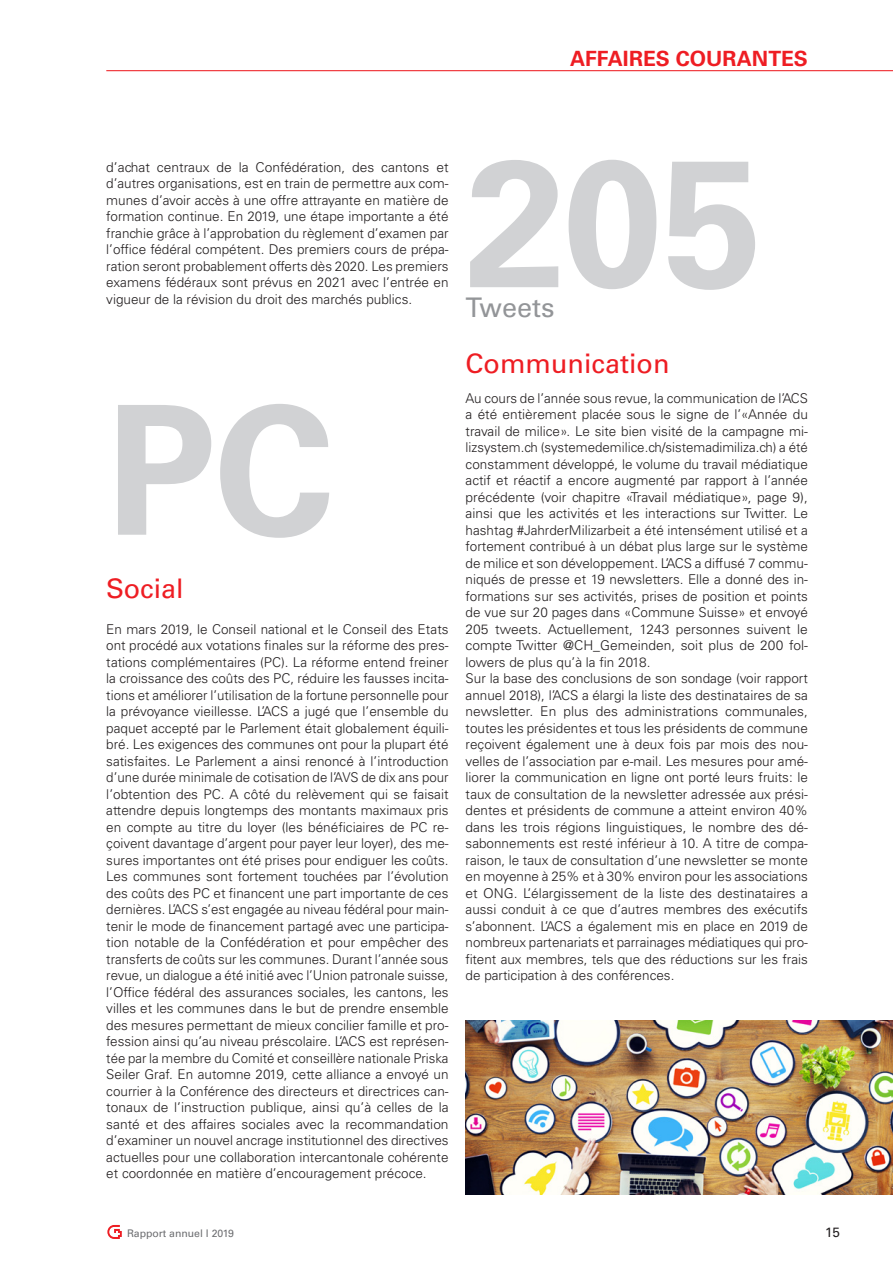
<style>
.page{position:relative;width:893px;height:1263px;background:#fff}
.page>*{position:absolute;margin:0;border:0;box-sizing:border-box;transform-origin:0 0}
.Jahresrückblick_Unte{font:700 180px "Univers LT Std";color:#d1d2d4}
.Titel_18_test{font:27px "Univers LT Std";color:#ee1d23}
.Jahresrückblick_Unte-2{font:27px "Univers LT Std";color:#939598}
.Ressort{font:700 21px "Univers LT Std";color:#ee1d23}
.GS_Lauftext_Block{font:300 13.5px/16.5px "Univers LT Std";color:#231f20;text-align:justify}
.t1{font:13.5px "Univers LT Std";color:#231f20}
.t2{font:10.5px "Univers LT Std";color:#6c6d70}
</style>
<div class="page">
<hr style="left:106px;top:70px;width:787px;height:1px;background:#ee1d23">
<svg style="left:107px;top:1225px;width:15px;height:14px"></svg>
<img style="left:466px;top:1020px;width:427px;height:175px">
<p class="Ressort" style="left:570px;top:46px;width:239px">AFFAIRES COURANTES</p>
<p class="GS_Lauftext_Block" style="left:106px;top:159px;width:344px">d’achat centraux de la Confédération, des cantons et d’autres organisations, est en train de permettre aux com&shy;munes d’avoir accès à une offre attrayante en matière de formation continue. En 2019, une étape importante a été franchie grâce à l’approbation du règlement d’examen par l’office fédéral compétent. Des premiers cours de prépa&shy;ration seront probablement offerts dès 2020. Les premiers examens fédéraux sont prévus en 2021 avec l’entrée en vigueur de la révision du droit des marchés publics.</p>
<p class="Jahresrückblick_Unte" style="left:106px;top:366px;width:229px">PC</p>
<p class="Titel_18_test" style="left:106px;top:572px;width:79px">Social</p>
<p class="GS_Lauftext_Block" style="left:106px;top:621px;width:344px">En mars 2019, le Conseil national et le Conseil des Etats ont procédé aux votations finales sur la réforme des pres&shy;tations complémentaires (PC). La réforme entend freiner la croissance des coûts des PC, réduire les fausses incita&shy;tions et améliorer l’utilisation de la fortune personnelle pour la prévoyance vieillesse. L’ACS a jugé que l’ensemble du paquet accepté par le Parlement était globalement équili&shy;bré. Les exigences des communes ont pour la plupart été satisfaites. Le Parlement a ainsi renoncé à l’introduction d’une durée minimale de cotisation de l’AVS de dix ans pour l’obtention des PC. A côté du relèvement qui se faisait attendre depuis longtemps des montants maximaux pris en compte au titre du loyer (les bénéficiaires de PC re&shy;çoivent davantage d’argent pour payer leur loyer), des me&shy;sures importantes ont été prises pour endiguer les coûts.<br>Les communes sont fortement touchées par l’évolution des coûts des PC et financent une part importante de ces dernières. L’ACS s’est engagée au niveau fédéral pour main&shy;tenir le mode de financement partagé avec une participa&shy;tion notable de la Confédération et pour empêcher des transferts de coûts sur les communes. Durant l’année sous revue, un dialogue a été initié avec l’Union patronale suisse, l’Office fédéral des assurances sociales, les cantons, les villes et les communes dans le but de prendre ensemble des mesures permettant de mieux concilier famille et pro&shy;fession ainsi qu’au niveau préscolaire. L’ACS est représen&shy;tée par la membre du Comité et conseillère nationale Priska Seiler Graf. En automne 2019, cette alliance a envoyé un courrier à la Conférence des directeurs et directrices can&shy;tonaux de l’instruction publique, ainsi qu’à celles de la santé et des affaires sociales avec la recommandation d’examiner un nouvel ancrage institutionnel des directives actuelles pour une collaboration intercantonale cohérente et coordonnée en matière d’encouragement précoce.</p>
<p class="Jahresrückblick_Unte" style="left:466px;top:118px;width:299px">205</p>
<p class="Jahresrückblick_Unte-2" style="left:466px;top:292px;width:90px">Tweets</p>
<p class="Titel_18_test" style="left:466px;top:347px;width:205px">Communication</p>
<p class="GS_Lauftext_Block" style="left:466px;top:390px;width:344px">Au cours de l’année sous revue, la communication de l’ACS a été entièrement placée sous le signe de l’«Année du travail de milice». Le site bien visité de la campagne mi&shy;lizsystem.ch (systemedemilice.ch/sistemadimiliza.ch) a été constamment développé, le volume du travail médiatique actif et réactif a encore augmenté par rapport à l’année précédente (voir chapitre «Travail médiatique», page 9), ainsi que les activités et les interactions sur Twitter. Le hashtag #JahrderMilizarbeit a été intensément utilisé et a fortement contribué à un débat plus large sur le système de milice et son développement. L’ACS a diffusé 7 commu&shy;niqués de presse et 19 newsletters. Elle a donné des in&shy;formations sur ses activités, prises de position et points de vue sur 20 pages dans «Commune Suisse» et envoyé 205 tweets. Actuellement, 1243 personnes suivent le compte Twitter @CH_Gemeinden, soit plus de 200 fol&shy;lowers de plus qu’à la fin 2018.</p>
<p class="GS_Lauftext_Block" style="left:466px;top:670px;width:344px">Sur la base des conclusions de son sondage (voir rapport annuel 2018), l’ACS a élargi la liste des destinataires de sa newsletter. En plus des administrations communales, toutes les présidentes et tous les présidents de commune reçoivent également une à deux fois par mois des nou&shy;velles de l’association par e-mail. Les mesures pour amé&shy;liorer la communication en ligne ont porté leurs fruits: le taux de consultation de la newsletter adressée aux prési&shy;dentes et présidents de commune a atteint environ 40% dans les trois régions linguistiques, le nombre des dé&shy;sabonnements est resté inférieur à 10. A titre de compa&shy;raison, le taux de consultation d’une newsletter se monte en moyenne à 25% et à 30% environ pour les associations et ONG. L’élargissement de la liste des destinataires a aussi conduit à ce que d’autres membres des exécutifs s’abonnent. L’ACS a également mis en place en 2019 de nombreux partenariats et parrainages médiatiques qui pro&shy;fitent aux membres, tels que des réductions sur les frais de participation à des conférences.</p>
<p class="t2" style="left:127px;top:1227px;width:108px">Rapport annuel l 2019</p>
<p class="t1" style="left:825px;top:1225px;width:16px">15</p>
</div>
